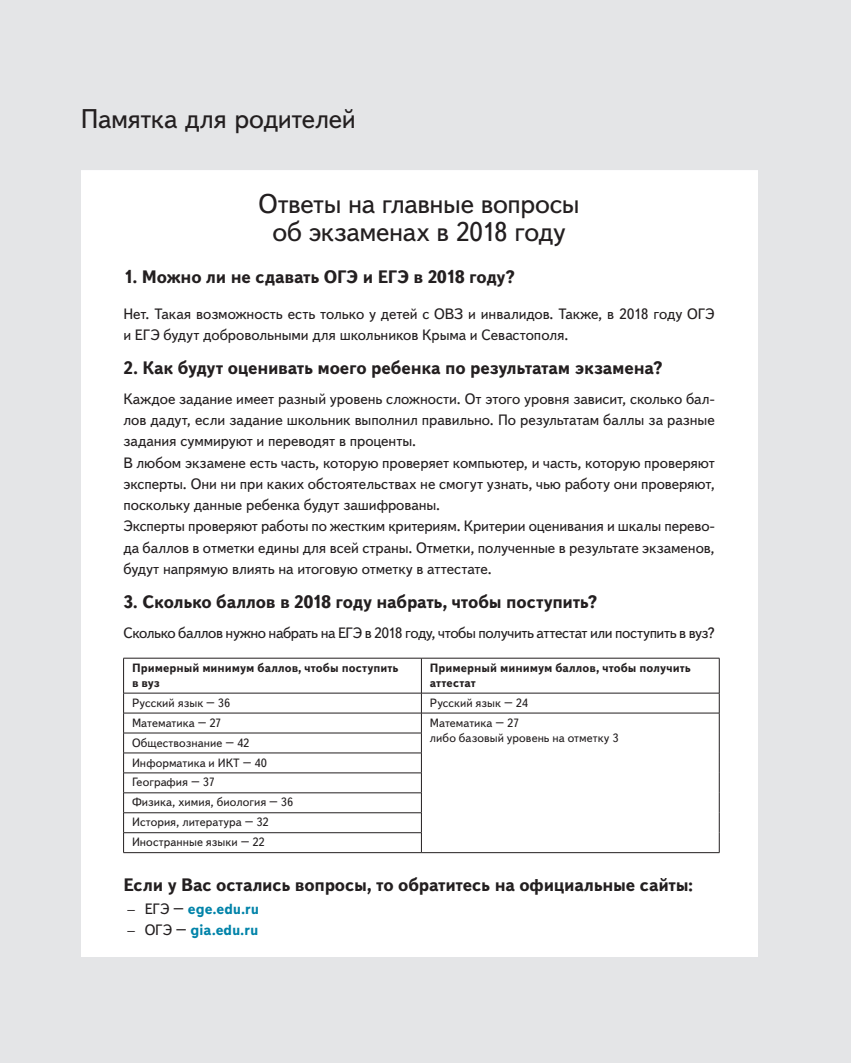
<style>
.page{position:relative;width:851px;height:1063px;background:#fff}
.page>*{position:absolute;margin:0;border:0;box-sizing:border-box;transform-origin:0 0}
._13NormDOC-header-2{font:27px/28.5px "Text Book C";letter-spacing:-.015em;color:#231f20;text-align:center}
._13NormDOC-header-1{font:27px "Text Book C";letter-spacing:-.015em;color:#231f20}
._13NormDOC-header-3{font:700 18px "Text Book C";letter-spacing:-.01em;color:#231f20}
._13NormDOC-txt{font:15px/21.3px "Text Book C";letter-spacing:-.005em;color:#231f20;text-align:justify}
._13NormDOC-txt-2{font:15px "Text Book C";letter-spacing:-.03em;color:#231f20}
.t1{font:700 15px "Text Book C";letter-spacing:-.015em;color:#0083a9}
._17PRIL-tabl-txt{font:12px "Text Book C";letter-spacing:.005em;color:#231f20}
._17PRIL-tabl-txt-2{font:700 12px/15px "Text Book C";color:#231f20}
.s1{font-family:"Century Schlbk Cyr";font-weight:400;color:#231f20}
.s2{font-weight:400;color:#231f20}
</style>
<div class="page">
<div style="left:0;top:0;width:850px;height:1063px;background:#e4e5e7"></div>
<div style="left:81px;top:106px;width:676px;height:851px;background:#fff"></div>
<div style="left:60px;top:80px;width:718px;height:90px;background:#e4e5e7"></div>
<hr style="left:123px;top:658px;width:298px;height:1px;background:#231f20">
<hr style="left:123px;top:658px;width:1px;height:35px;background:#231f20">
<hr style="left:421px;top:658px;width:298px;height:1px;background:#231f20">
<hr style="left:421px;top:658px;width:1px;height:35px;background:#231f20">
<hr style="left:719px;top:658px;width:1px;height:35px;background:#231f20">
<hr style="left:123px;top:693px;width:298px;height:1px;background:#231f20">
<hr style="left:421px;top:693px;width:298px;height:1px;background:#231f20">
<hr style="left:123px;top:713px;width:298px;height:1px;background:#231f20">
<hr style="left:421px;top:713px;width:298px;height:1px;background:#231f20">
<hr style="left:123px;top:733px;width:298px;height:1px;background:#231f20">
<hr style="left:123px;top:753px;width:298px;height:1px;background:#231f20">
<hr style="left:123px;top:773px;width:298px;height:1px;background:#231f20">
<hr style="left:123px;top:793px;width:298px;height:1px;background:#231f20">
<hr style="left:123px;top:813px;width:298px;height:1px;background:#231f20">
<hr style="left:123px;top:832px;width:298px;height:1px;background:#231f20">
<svg style="left:123px;top:693px;width:1px;height:159px"></svg>
<svg style="left:421px;top:693px;width:1px;height:159px"></svg>
<svg style="left:719px;top:693px;width:1px;height:159px"></svg>
<hr style="left:123px;top:852px;width:298px;height:1px;background:#231f20">
<hr style="left:421px;top:852px;width:298px;height:1px;background:#231f20">
<p class="_13NormDOC-header-1" style="left:81px;top:104px;width:277px">Памятка для родителей</p>
<p class="_13NormDOC-header-2" style="left:258px;top:190px;width:322px">Ответы на главные вопросы об экзаменах в 2018 году</p>
<p class="_13NormDOC-header-3" style="left:123px;top:267px;width:393px">1. Можно ли не сдавать ОГЭ и ЕГЭ в 2018 году?</p>
<p class="_13NormDOC-txt" style="left:123px;top:303px;width:592px">Нет. Такая возможность есть только у детей с ОВЗ и инвалидов. Также, в 2018 году ОГЭ и ЕГЭ будут добровольными для школьников Крыма и Севастополя.</p>
<p class="_13NormDOC-header-3" style="left:123px;top:357px;width:541px">2. Как будут оценивать моего ребенка по результатам экзамена?</p>
<p class="_13NormDOC-txt" style="left:123px;top:388px;width:593px">Каждое задание имеет разный уровень сложности. От этого уровня зависит, сколько бал&shy;лов дадут, если задание школьник выполнил правильно. По результатам баллы за разные задания суммируют и переводят в проценты.</p>
<p class="_13NormDOC-txt" style="left:123px;top:452px;width:593px">В любом экзамене есть часть, которую проверяет компьютер, и часть, которую проверяют эксперты. Они ни при каких обстоятельствах не смогут узнать, чью работу они проверяют, поскольку данные ребенка будут зашифрованы.</p>
<p class="_13NormDOC-txt" style="left:123px;top:516px;width:593px">Эксперты проверяют работы по жестким критериям. Критерии оценивания и шкалы перево&shy;да баллов в отметки едины для всей страны. Отметки, полученные в результате экзаменов, будут напрямую влиять на итоговую отметку в аттестате.</p>
<p class="_13NormDOC-header-3" style="left:123px;top:591px;width:475px">3. Сколько баллов в 2018 году набрать, чтобы поступить?</p>
<p class="_13NormDOC-txt-2" style="left:123px;top:625px;width:592px">Сколько баллов нужно набрать на ЕГЭ в 2018 году, чтобы получить аттестат или поступить в вуз?</p>
<p class="_17PRIL-tabl-txt-2" style="left:132px;top:660px;width:268px">Примерный минимум баллов, чтобы поступить в вуз</p>
<p class="_17PRIL-tabl-txt-2" style="left:430px;top:660px;width:262px">Примерный минимум баллов, чтобы получить аттестат</p>
<p class="_17PRIL-tabl-txt" style="left:132px;top:696px;width:100px">Русский язык – 36</p>
<p class="_17PRIL-tabl-txt" style="left:430px;top:696px;width:99px">Русский язык – 24</p>
<p class="_17PRIL-tabl-txt" style="left:132px;top:716px;width:91px">Математика – 27</p>
<p class="_17PRIL-tabl-txt" style="left:430px;top:716px;width:91px">Математика – 27</p>
<p class="_17PRIL-tabl-txt" style="left:430px;top:731px;width:190px">либо базовый уровень на отметку 3</p>
<p class="_17PRIL-tabl-txt" style="left:132px;top:736px;width:119px">Обществознание – 42</p>
<p class="_17PRIL-tabl-txt" style="left:132px;top:756px;width:136px">Информатика и ИКТ – 40</p>
<p class="_17PRIL-tabl-txt" style="left:132px;top:776px;width:84px">География – 37</p>
<p class="_17PRIL-tabl-txt" style="left:132px;top:796px;width:163px">Физика, химия, биология – 36</p>
<p class="_17PRIL-tabl-txt" style="left:132px;top:816px;width:138px">История, литература – 32</p>
<p class="_17PRIL-tabl-txt" style="left:132px;top:836px;width:134px">Иностранные языки – 22</p>
<p class="_13NormDOC-header-3" style="left:123px;top:874px;width:571px">Если у Вас остались вопросы, то обратитесь на официальные сайты:</p>
<p class="t1" style="left:128px;top:900px;width:133px"><span class="s1">–</span> <span class="s2">ЕГЭ –</span> ege.edu.ru</p>
<p class="t1" style="left:128px;top:922px;width:132px"><span class="s1">–</span> <span class="s2">ОГЭ –</span> gia.edu.ru</p>
</div>
